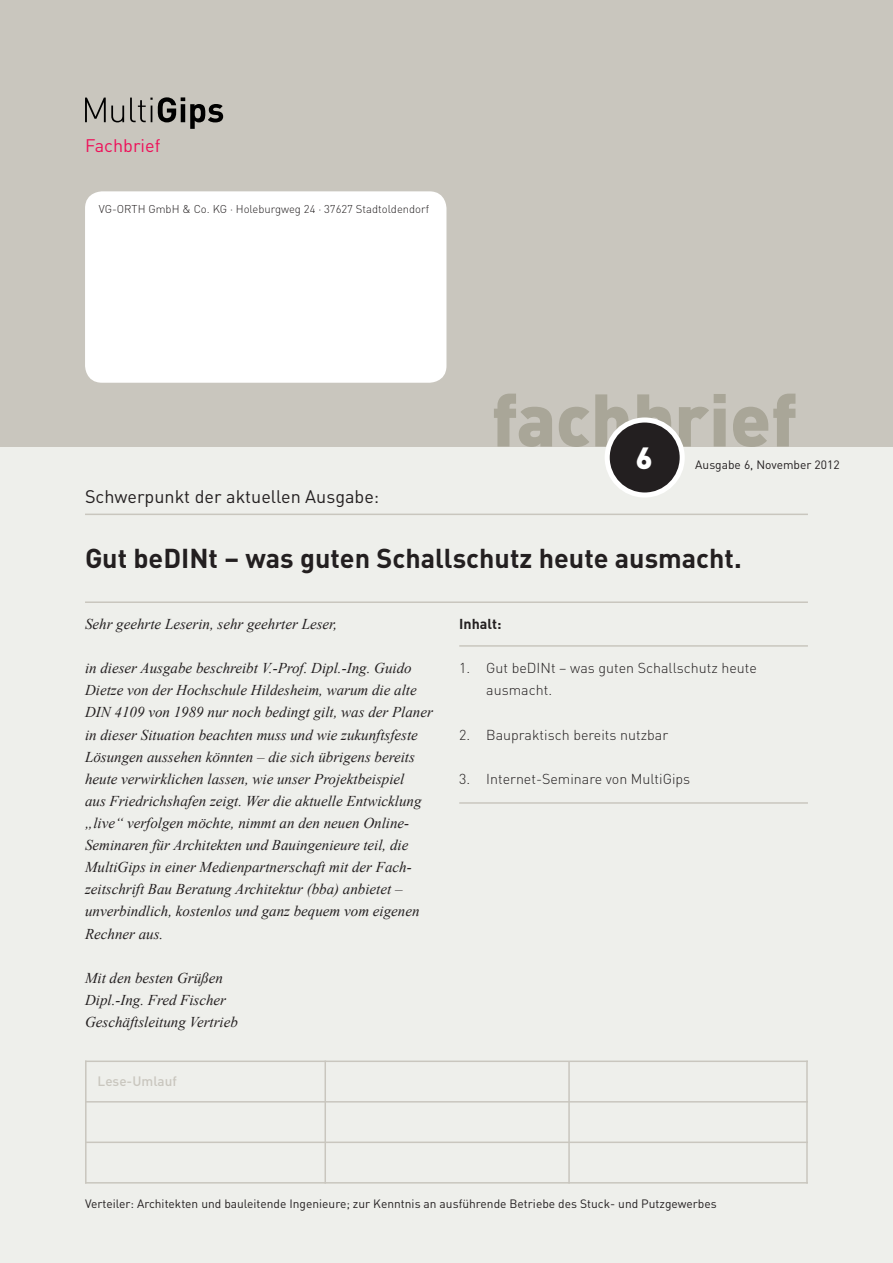
<style>
.page{position:relative;width:893px;height:1263px;background:#eeefeb}
.page>*{position:absolute;margin:0;border:0;box-sizing:border-box;transform-origin:0 0}
.t1{font:900 73.2px "DINOT";color:#a9a698}
.t2{font:900 30.3px "DINOT";color:#fff}
.t3{font:700 27px "DINOT";color:#231f20}
.t4{font:18px "DINOT";color:#231f20}
.t5{font:18px "DINOT";color:#ee1059}
.t6{font:italic 15px/22px "Times New Roman";color:#231f20}
.t7{font:300 14.25px/22px "DINOT";color:#231f20}
.t8{font:700 14.25px "DINOT";color:#231f20}
.t9{font:500 13.5px "DINOT";color:#c9c6be}
.t10{font:12px "DINOT";color:#231f20}
.t11{font:300 11.25px "DINOT";color:#231f20}
</style>
<div class="page">
<div style="left:0;top:0;width:893px;height:446px;background:#c9c6be"></div>
<div style="left:85px;top:191px;width:361px;height:192px;background:#fff;border-radius:17px"></div>
<hr style="left:85px;top:1060px;width:723px;height:2px;background:#c9c6be">
<hr style="left:85px;top:1101px;width:723px;height:1px;background:#c9c6be">
<hr style="left:85px;top:1141px;width:723px;height:2px;background:#c9c6be">
<hr style="left:85px;top:1182px;width:723px;height:1px;background:#c9c6be">
<hr style="left:324px;top:1060px;width:2px;height:123px;background:#c9c6be">
<hr style="left:568px;top:1061px;width:2px;height:122px;background:#c9c6be">
<hr style="left:806px;top:1060px;width:2px;height:123px;background:#c9c6be">
<hr style="left:85px;top:1060px;width:2px;height:123px;background:#c9c6be">
<svg style="left:85px;top:98px;width:39px;height:24px"></svg>
<svg style="left:130px;top:97px;width:93px;height:32px"></svg>
<hr style="left:85px;top:514px;width:723px;height:1px;background:#c9c6be">
<hr style="left:85px;top:601px;width:723px;height:2px;background:#c9c6be">
<hr style="left:459px;top:645px;width:349px;height:2px;background:#c9c6be">
<hr style="left:459px;top:802px;width:349px;height:2px;background:#c9c6be">
<div style="left:607px;top:420px;width:75px;height:75px;background:#231f20;border-radius:50%"></div>
<div style="left:605px;top:417px;width:80px;height:80px;border:5px solid #fff;border-radius:50%"></div>
<p class="t5" style="left:85px;top:133px;width:77px">Fachbrief</p>
<p class="t11" style="left:99px;top:201px;width:332px">VG-ORTH GmbH &amp; Co. KG · Holeburgweg 24 · 37627 Stadtoldendorf</p>
<p class="t4" style="left:85px;top:484px;width:296px">Schwerpunkt der aktuellen Ausgabe:</p>
<h1 class="t1" style="left:492px;top:370px;width:307px">fachbrief</h1>
<h2 class="t2" style="left:636px;top:437px;width:18px">6</h2>
<p class="t10" style="left:695px;top:457px;width:146px">Ausgabe 6, November 2012</p>
<h3 class="t3" style="left:85px;top:540px;width:658px">Gut beDINt – was guten Schallschutz heute ausmacht.</h3>
<p class="t6" style="left:85px;top:612px;width:254px">Sehr geehrte Leserin, sehr geehrter Leser,</p>
<p class="t6" style="left:85px;top:657px;width:349px">in dieser Ausgabe beschreibt V.-Prof. Dipl.-Ing. Guido Dietze von der Hochschule Hildesheim, warum die alte DIN 4109 von 1989 nur noch bedingt gilt, was der Planer in dieser Situation beachten muss und wie zukunftsfeste Lösungen aussehen könnten – die sich übrigens bereits heute verwirklichen lassen, wie unser Projektbeispiel<br>aus Friedrichshafen zeigt. Wer die aktuelle Entwicklung „live“ verfolgen möchte, nimmt an den neuen Online-Seminaren für Architekten und Bauingenieure teil, die MultiGips in einer Medienpartnerschaft mit der Fach&shy;zeitschrift Bau Beratung Architektur (bba) anbietet – unverbindlich, kostenlos und ganz bequem vom eigenen Rechner aus.</p>
<p class="t6" style="left:85px;top:966px;width:154px">Mit den besten Grüßen<br>Dipl.-Ing. Fred Fischer<br>Geschäftsleitung Vertrieb</p>
<p class="t9" style="left:98px;top:1072px;width:81px">Lese-Umlauf</p>
<p class="t8" style="left:459px;top:614px;width:44px">Inhalt:</p>
<p class="t7" style="left:486px;top:656px;width:272px;text-indent:-27px">1. Gut beDINt – was guten Schallschutz heute ausmacht.</p>
<p class="t7" style="left:459px;top:723px;width:210px">2. Baupraktisch bereits nutzbar</p>
<p class="t7" style="left:459px;top:767px;width:233px">3. Internet-Seminare von MultiGips</p>
<p class="t10" style="left:85px;top:1195px;width:633px">Verteiler: Architekten und bauleitende Ingenieure; zur Kenntnis an ausführende Betriebe des Stuck- und Putzgewerbes</p>
</div>
